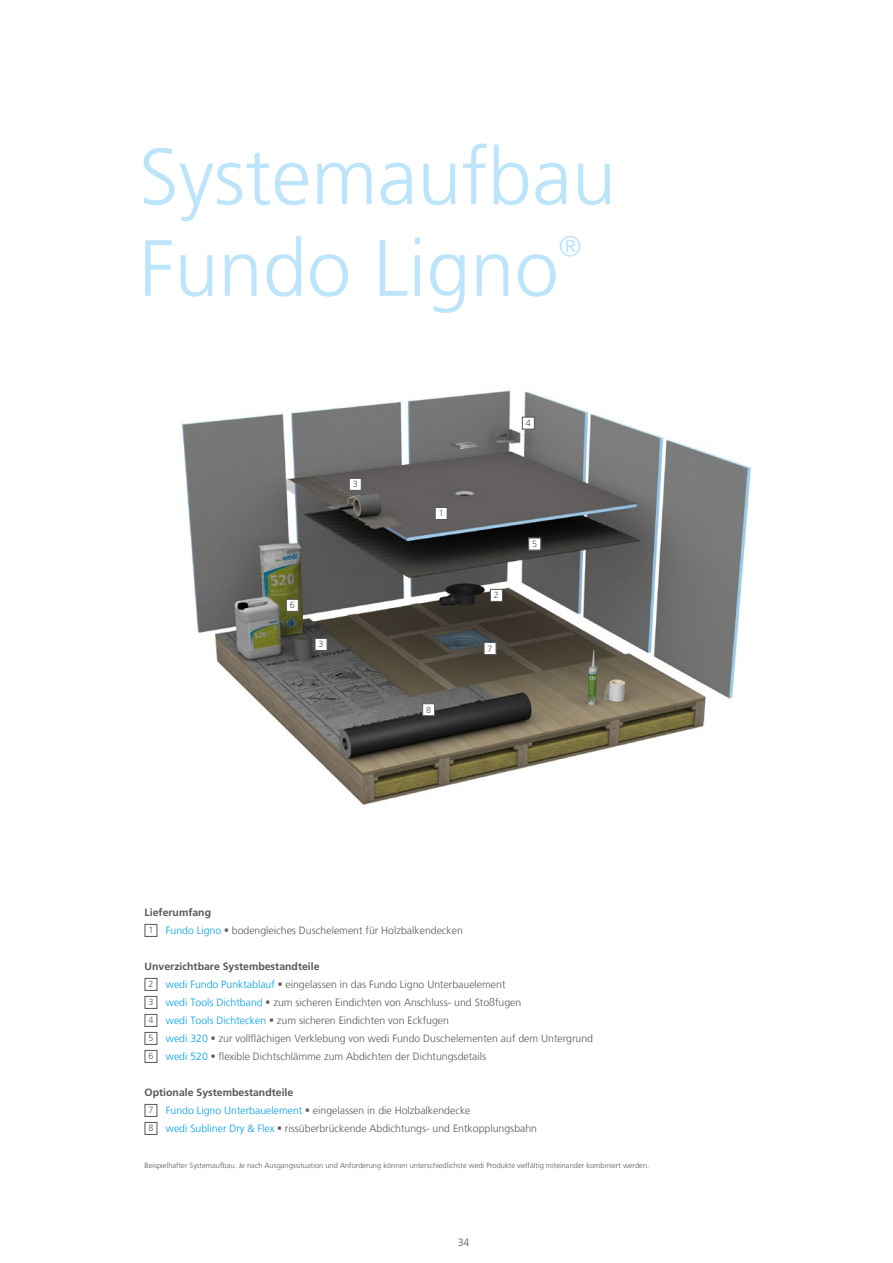
<style>
.page{position:relative;width:893px;height:1263px;background:#fff}
.page>*{position:absolute;margin:0;border:0;box-sizing:border-box;transform-origin:0 0}
.t1{font:300 79.5px/91.5px "Frutiger LT Com";color:#bce4fa}
.t2{font:300 28.65px "Frutiger LT Com";color:#bce4fa}
.t3{font:300 10.5px/18px "Frutiger LT Com";color:#575756}
.t4{font:300 9px "Frutiger LT Com";color:#575756}
.t5{font:300 7.5px "Frutiger LT Com";color:#575756}
.s1{font-weight:700}
.s2{font-size:9px}
.s3{color:#009fe3}
</style>
<div class="page">
<img style="left:181px;top:390px;width:571px;height:416px">
<div style="left:315px;top:638px;width:12px;height:13px;background:#fff;border:1px solid #575756"></div>
<div style="left:349px;top:478px;width:13px;height:13px;background:#fff;border:1px solid #575756"></div>
<div style="left:522px;top:417px;width:13px;height:12px;background:#fff;border:1px solid #575756"></div>
<div style="left:484px;top:642px;width:12px;height:13px;background:#fff;border:1px solid #575756"></div>
<div style="left:286px;top:599px;width:13px;height:13px;background:#fff;border:1px solid #575756"></div>
<div style="left:422px;top:703px;width:13px;height:13px;background:#fff;border:1px solid #575756"></div>
<div style="left:435px;top:507px;width:13px;height:13px;background:#fff;border:1px solid #575756"></div>
<div style="left:528px;top:538px;width:13px;height:12px;background:#fff;border:1px solid #575756"></div>
<div style="left:490px;top:589px;width:13px;height:13px;background:#fff;border:1px solid #575756"></div>
<div style="left:145px;top:924px;width:12px;height:13px;background:#fff;border:1px solid #575756"></div>
<div style="left:145px;top:978px;width:12px;height:13px;background:#fff;border:1px solid #575756"></div>
<div style="left:145px;top:996px;width:12px;height:13px;background:#fff;border:1px solid #575756"></div>
<div style="left:145px;top:1014px;width:12px;height:13px;background:#fff;border:1px solid #575756"></div>
<div style="left:145px;top:1032px;width:12px;height:13px;background:#fff;border:1px solid #575756"></div>
<div style="left:145px;top:1050px;width:12px;height:13px;background:#fff;border:1px solid #575756"></div>
<div style="left:145px;top:1104px;width:12px;height:13px;background:#fff;border:1px solid #575756"></div>
<div style="left:145px;top:1122px;width:12px;height:13px;background:#fff;border:1px solid #575756"></div>
<h1 class="t1" style="left:139px;top:132px;width:479px">Systemaufbau<br>Fundo Ligno</h1>
<h2 class="t2" style="left:559px;top:229px;width:24px">®</h2>
<p class="t4" style="left:353px;top:479px;width:7px">3</p>
<p class="t4" style="left:290px;top:600px;width:7px">6</p>
<p class="t4" style="left:319px;top:639px;width:7px">3</p>
<p class="t4" style="left:439px;top:508px;width:7px">1</p>
<p class="t4" style="left:426px;top:704px;width:7px">8</p>
<p class="t4" style="left:526px;top:418px;width:7px">4</p>
<p class="t4" style="left:494px;top:590px;width:7px">2</p>
<p class="t4" style="left:488px;top:643px;width:7px">7</p>
<p class="t4" style="left:532px;top:539px;width:7px">45</p>
<p class="t3" style="left:148px;top:903px;width:316px;text-indent:-4px"><span class="s1">Lieferumfang<br></span><span class="s2">1</span> <span class="s3">Fundo Ligno</span> ▪ bodengleiches Duschelement für Holzbalkendecken</p>
<p class="t3" style="left:148px;top:957px;width:446px;text-indent:-4px"><span class="s1">Unverzichtbare Systembestandteile<br></span><span class="s2">2</span> <span class="s3">wedi Fundo Punktablauf</span> ▪ eingelassen in das Fundo Ligno Unterbauelement<br><span class="s2">3</span> <span class="s3">wedi Tools Dichtband</span> ▪ zum sicheren Eindichten von Anschluss- und Stoßfugen<br><span class="s2">4</span> <span class="s3">wedi Tools Dichtecken</span> ▪ zum sicheren Eindichten von Eckfugen<br><span class="s2">5</span> <span class="s3">wedi 320</span> ▪ zur vollflächigen Verklebung von wedi Fundo Duschelementen auf dem Untergrund <span class="s2">6</span> <span class="s3">wedi 520</span> ▪ flexible Dichtschlämme zum Abdichten der Dichtungsdetails</p>
<p class="t3" style="left:148px;top:1083px;width:390px;text-indent:-4px"><span class="s1">Optionale Systembestandteile<br></span><span class="s2">7</span> <span class="s3">Fundo Ligno Unterbauelement</span> ▪ eingelassen in die Holzbalkendecke<br><span class="s2">8</span> <span class="s3">wedi Subliner Dry &amp; Flex</span> ▪ rissüberbrückende Abdichtungs- und Entkopplungsbahn</p>
<p class="t5" style="left:145px;top:1161px;width:506px">Beispielhafter Systemaufbau. Je nach Ausgangssituation und Anforderung können unterschiedlichste wedi Produkte vielfältig miteinander kombiniert werden.</p>
<p class="t3" style="left:458px;top:1233px;width:13px">34</p>
</div>
